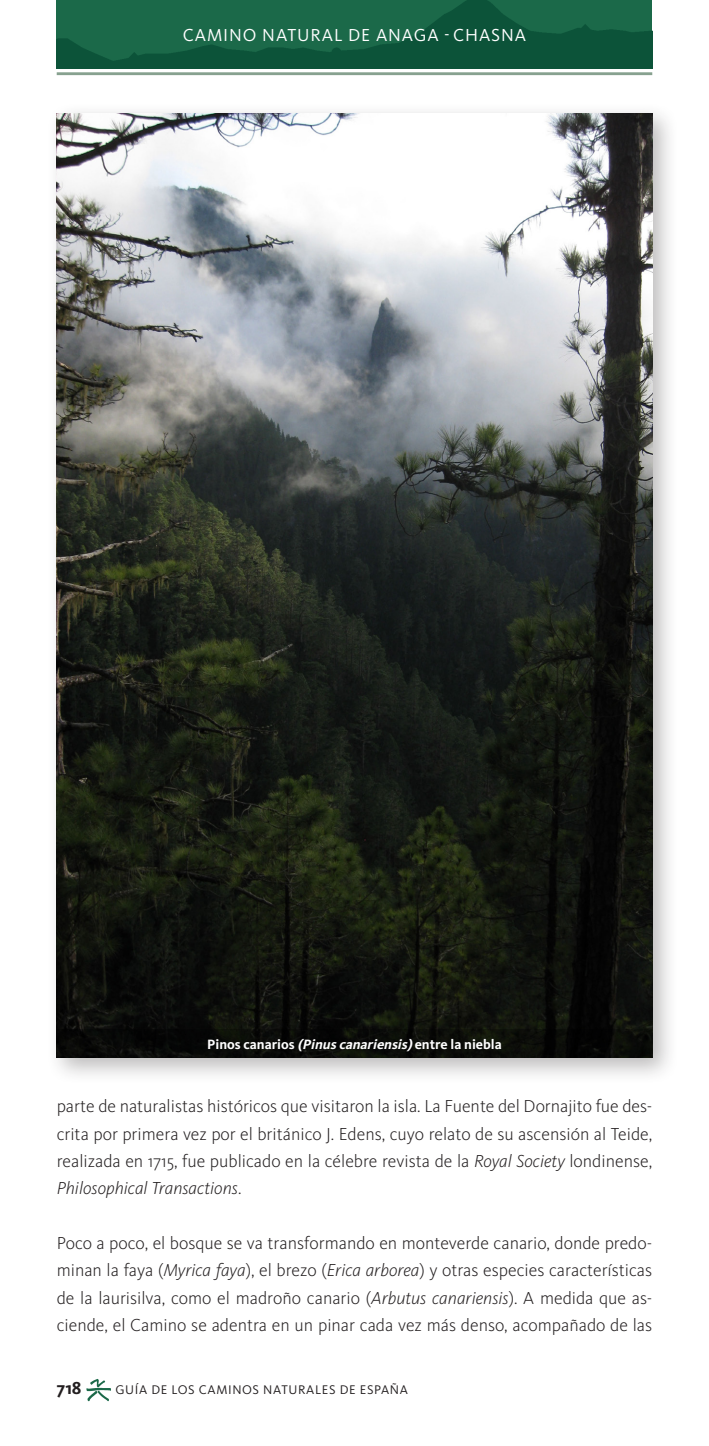
<style>
.page{position:relative;width:709px;height:1446px;background:#fff}
.page>*{position:absolute;margin:0;border:0;box-sizing:border-box;transform-origin:0 0}
.TEXTO_GENERAL{font:300 18px/27.4px "Kievit OT";color:#231f20;text-align:justify}
.t1{font:18px "Kievit OT";letter-spacing:.05em;color:#fff}
.t2{font:700 18px "Kievit";color:#231f20}
.t3{font:700 14px "Kievit";color:#fff}
.t4{font:13px "Kievit OT";letter-spacing:.05em;color:#231f20}
.s1{font-style:italic}
</style>
<div class="page">
<img style="left:57px;top:0;width:595px;height:68px">
<hr style="left:57px;top:72px;width:595px;height:3px;background:#87a18f">
<img style="left:86px;top:1379px;width:25px;height:23px">
<div style="left:46px;top:103px;width:633px;height:982px;background:#231f20;opacity:.3"></div>
<img style="left:57px;top:113px;width:595px;height:916px">
<div style="left:57px;top:1029px;width:595px;height:29px;background:#090b08"></div>
<p class="t1" style="left:183px;top:24px;width:345px">CAMINO NATURAL DE ANAGA - CHASNA</p>
<p class="t3" style="left:207px;top:1036px;width:296px">Pinos canarios <span class="s1">(Pinuscanariensis)</span>entre la niebla</p>
<p class="TEXTO_GENERAL" style="left:57px;top:1092px;width:597px">parte de naturalistas históricos que visitaron la isla. La Fuente del Dornajito fue des&shy;crita por primera vez por el británico J. Edens, cuyo relato de su ascensión al Teide, realizada en 1715, fue publicado en la célebre revista de la <span class="s1">Royal Society</span> londinense, <span class="s1">Philosophical Transactions</span>.</p>
<p class="TEXTO_GENERAL" style="left:57px;top:1229px;width:597px">Poco a poco, el bosque se va transformando en monteverde canario, donde predo&shy;minan la faya (<span class="s1">Myrica faya</span>), el brezo (<span class="s1">Erica arborea</span>) y otras especies características de la laurisilva, como el madroño canario (<span class="s1">Arbutus canariensis</span>). A medida que as&shy;ciende, el Camino se adentra en un pinar cada vez más denso, acompañado de las</p>
<p class="t2" style="left:57px;top:1377px;width:26px">718</p>
<p class="t4" style="left:115px;top:1381px;width:294px">GUÍA DE LOS CAMINOS NATURALES DE ESPAÑA</p>
</div>
